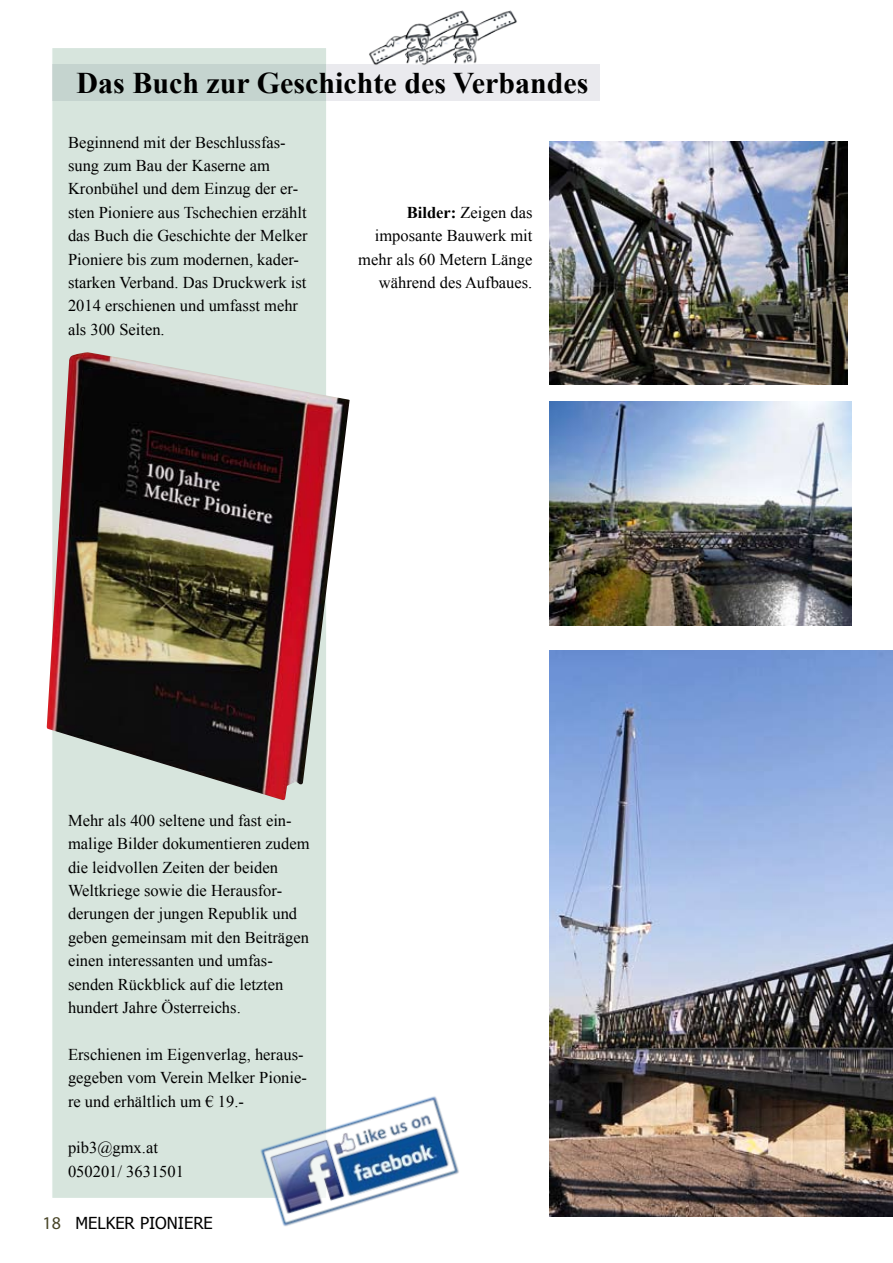
<style>
.page{position:relative;width:893px;height:1263px;background:#fff}
.page>*{position:absolute;margin:0;border:0;box-sizing:border-box;transform-origin:0 0}
.t1{font:700 30px "Times New Roman";color:#000}
.t2{font:16.5px/23.4px "Times New Roman";color:#000}
.t3{font:16.5px "Tahoma";color:#000}
.s1{font-weight:700}
.s2{font-family:"Myriad Pro";font-size:18px;color:#484427}
</style>
<div class="page">
<div style="left:52px;top:64px;width:548px;height:37px;background:#eaeaee"></div>
<div style="left:52px;top:47px;width:275px;height:1151px;background:#d7e5dd"></div>
<img style="left:47px;top:352px;width:303px;height:448px">
<img style="left:474px;top:10px;width:43px;height:54px">
<img style="left:369px;top:10px;width:105px;height:55px">
<img style="left:549px;top:651px;width:344px;height:566px">
<img style="left:549px;top:401px;width:303px;height:224px">
<img style="left:549px;top:142px;width:298px;height:243px">
<img style="left:260px;top:1093px;width:199px;height:134px">
<h1 class="t1" style="left:77px;top:62px;width:513px">Das Buch zur Geschichte des Verbandes</h1>
<p class="t2" style="left:68px;top:130px;width:241px">Beginnend mit der Beschlussfas&shy;sung zum Bau der Kaserne am<br>Kronbühel und dem Einzug der er&shy;sten Pioniere aus Tschechien erzählt das Buch die Geschichte der Melker<br>Pioniere bis zum modernen, kader&shy;starken Verband. Das Druckwerk ist<br>2014 erschienen und umfasst mehr als 300 Seiten.</p>
<p class="t2" style="left:358px;top:200px;width:176px;text-align:right"><span class="s1">Bilder:</span> Zeigen das imposante Bauwerk mit mehr als 60 Metern Länge während des Aufbaues.</p>
<p class="t2" style="left:68px;top:808px;width:243px">Mehr als 400 seltene und fast ein&shy;malige Bilder dokumentieren zudem die leidvollen Zeiten der beiden<br>Weltkriege sowie die Herausfor&shy;derungen der jungen Republik und geben gemeinsam mit den Beiträgen einen interessanten und umfas&shy;senden Rückblick auf die letzten hundert Jahre Österreichs.</p>
<p class="t2" style="left:68px;top:1042px;width:240px">Erschienen im Eigenverlag, heraus&shy;gegeben vom Verein Melker Pionie&shy;re und erhältlich um € 19.-</p>
<p class="t2" style="left:68px;top:1136px;width:117px">pib3@gmx.at<br>050201/ 3631501</p>
<p class="t3" style="left:42px;top:1212px;width:172px"><span class="s2">18</span> MELKER PIONIERE</p>
</div>
